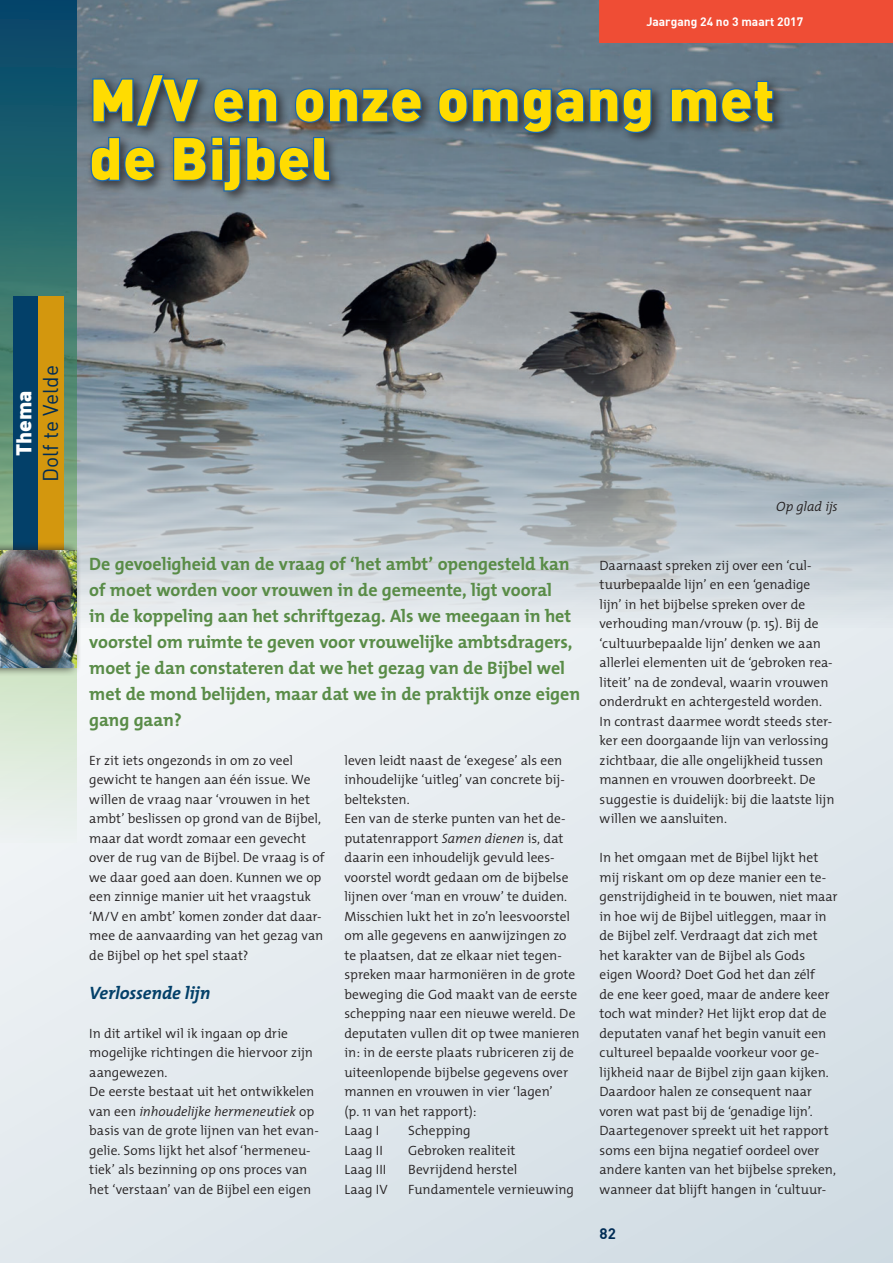
<style>
.page{position:relative;width:893px;height:1263px;background:#fff}
.page>*{position:absolute;margin:0;border:0;box-sizing:border-box;transform-origin:0 0}
.NB-kop{font:900 58.5px/58.5px "DIN";letter-spacing:.01em;color:#ffdc01}
.NB-kop-2{font:21px "DIN";color:#002c55}
.NB-kop-3{font:900 21px "DIN";color:#fff}
.NB-tekst{font:700 18px/26px "The Mix";letter-spacing:-.005em;color:#598c47}
.NB-tussenkop{font:italic 700 18px "The Mix";letter-spacing:-.005em;color:#034069}
.t1{font:15px "DIN Bold";color:#002c55}
.NB-tekst-2{font:300 13.5px/19.5px "The Mix";color:#231f20}
.NB-tekst-3{font:italic 300 13.5px "The Mix";letter-spacing:-.005em;color:#231f20}
.t2{font:12px "DIN Bold";color:#fff}
.s1{font-style:italic}
</style>
<div class="page">
<div style="left:0;top:0;width:893px;height:1263px;background:linear-gradient(to right,#ebf0f3,#dae3e9)"></div>
<img style="left:77px;top:0;width:816px;height:627px">
<div style="left:600px;top:0;width:293px;height:43px;background:#ef4d35"></div>
<div style="left:0;top:0;width:77px;height:202px;background:linear-gradient(to bottom,#06446a,#1f666d)"></div>
<svg style="left:0;top:197px;width:77px;height:646px"></svg>
<div style="left:86px;top:69px;width:700px;height:136px;background:#231f20;opacity:.75"></div>
<svg style="left:91px;top:72px;width:110px;height:56px"></svg>
<svg style="left:212px;top:87px;width:67px;height:37px"></svg>
<svg style="left:293px;top:87px;width:130px;height:37px"></svg>
<svg style="left:437px;top:86px;width:216px;height:48px"></svg>
<svg style="left:669px;top:80px;width:106px;height:44px"></svg>
<svg style="left:89px;top:136px;width:67px;height:47px"></svg>
<svg style="left:172px;top:135px;width:159px;height:58px"></svg>
<div style="left:13px;top:297px;width:25px;height:276px;background:#034069"></div>
<div style="left:38px;top:297px;width:26px;height:276px;background:#d3970e"></div>
<div style="left:0;top:541px;width:82px;height:135px;background:#231f20;opacity:.95"></div>
<img style="left:0;top:550px;width:77px;height:117px">
<p class="t2" style="left:646px;top:14px;width:158px">Jaargang 24 no 3 maart 2017</p>
<p class="NB-kop" style="left:89px;top:68px;width:687px">M/V en onze omgang met de Bijbel</p>
<p class="NB-kop-3" style="left:10px;top:456px;width:67px;rotate:-90deg">Thema</p>
<p class="NB-kop-2" style="left:38px;top:482px;width:119px;rotate:-90deg">Dolf te Velde</p>
<p class="NB-tekst" style="left:89px;top:550px;width:492px">De gevoeligheid van de vraag of ‘het ambt’ opengesteld kan of moet worden voor vrouwen in de gemeente, ligt vooral<br>in de koppeling aan het schriftgezag. Als we meegaan in het voorstel om ruimte te geven voor vrouwelijke ambtsdragers, moet je dan constateren dat we het gezag van de Bijbel wel met de mond belijden, maar dat we in de praktijk onze eigen gang gaan?</p>
<p class="NB-tekst-2" style="left:89px;top:750px;width:237px">Er zit iets ongezonds in om zo veel gewicht te hangen aan één issue. We willen de vraag naar ‘vrouwen in het ambt’ beslissen op grond van de Bijbel, maar dat wordt zomaar een gevecht over de rug van de Bijbel. De vraag is of we daar goed aan doen. Kunnen we op een zinnige manier uit het vraagstuk ‘M/V en ambt’ komen zonder dat daar&shy;mee de aanvaarding van het gezag van de Bijbel op het spel staat?</p>
<p class="NB-tussenkop" style="left:89px;top:978px;width:123px">Verlossende lijn</p>
<p class="NB-tekst-2" style="left:89px;top:1023px;width:225px">In dit artikel wil ik ingaan op drie mogelijke richtingen die hiervoor zijn aangewezen.</p>
<p class="NB-tekst-2" style="left:89px;top:1082px;width:231px">De eerste bestaat uit het ontwikkelen van een <span class="s1">inhoudelijke hermeneutiek</span> op basis van de grote lijnen van het evan&shy;gelie. Soms lijkt het alsof ‘hermeneu&shy;tiek’ als bezinning op ons proces van het ‘verstaan’ van de Bijbel een eigen</p>
<p class="NB-tekst-2" style="left:344px;top:750px;width:222px">leven leidt naast de ‘exegese’ als een inhoudelijke ‘uitleg’ van concrete bij&shy;belteksten.</p>
<p class="NB-tekst-2" style="left:344px;top:809px;width:237px">Een van de sterke punten van het de&shy;putatenrapport <span class="s1">Samen dienen</span> is, dat daarin een inhoudelijk gevuld lees&shy;voorstel wordt gedaan om de bijbelse lijnen over ‘man en vrouw’ te duiden.<br>Misschien lukt het in zo’n leesvoorstel om alle gegevens en aanwijzingen zo te plaatsen, dat ze elkaar niet tegen&shy;spreken maar harmoniëren in de grote beweging die God maakt van de eerste schepping naar een nieuwe wereld. De deputaten vullen dit op twee manieren in: in de eerste plaats rubriceren zij de uiteenlopende bijbelse gegevens over mannen en vrouwen in vier ‘lagen’</p>
<p class="NB-tekst-2" style="left:344px;top:1101px;width:134px">(p. 11 van het rapport):</p>
<p class="NB-tekst-2" style="left:344px;top:1121px;width:37px">Laag I</p>
<p class="NB-tekst-2" style="left:408px;top:1121px;width:64px">Schepping</p>
<p class="NB-tekst-2" style="left:344px;top:1140px;width:40px">Laag II</p>
<p class="NB-tekst-2" style="left:408px;top:1140px;width:109px">Gebroken realiteit</p>
<p class="NB-tekst-2" style="left:344px;top:1160px;width:43px">Laag III</p>
<p class="NB-tekst-2" style="left:408px;top:1160px;width:111px">Bevrijdend herstel</p>
<p class="NB-tekst-2" style="left:344px;top:1179px;width:45px">Laag IV</p>
<p class="NB-tekst-2" style="left:408px;top:1179px;width:167px">Fundamentele vernieuwing</p>
<p class="NB-tekst-3" style="left:776px;top:496px;width:63px">Op glad ijs</p>
<p class="NB-tekst-2" style="left:600px;top:555px;width:236px">Daarnaast spreken zij over een ‘cul&shy;tuurbepaalde lijn’ en een ‘genadige lijn’ in het bijbelse spreken over de verhouding man/vrouw (p. 15). Bij de ‘cultuurbepaalde lijn’ denken we aan allerlei elementen uit de ‘gebroken rea&shy;liteit’ na de zondeval, waarin vrouwen onderdrukt en achtergesteld worden.<br>In contrast daarmee wordt steeds ster&shy;ker een doorgaande lijn van verlossing zichtbaar, die alle ongelijkheid tussen mannen en vrouwen doorbreekt. De suggestie is duidelijk: bij die laatste lijn willen we aansluiten.</p>
<p class="NB-tekst-2" style="left:600px;top:848px;width:240px">In het omgaan met de Bijbel lijkt het mij riskant om op deze manier een te&shy;genstrijdigheid in te bouwen, niet maar in hoe wij de Bijbel uitleggen, maar in de Bijbel zelf. Verdraagt dat zich met het karakter van de Bijbel als Gods eigen Woord? Doet God het dan zélf<br>de ene keer goed, maar de andere keer toch wat minder? Het lijkt erop dat de deputaten vanaf het begin vanuit een cultureel bepaalde voorkeur voor ge&shy;lijkheid naar de Bijbel zijn gaan kijken.<br>Daardoor halen ze consequent naar voren wat past bij de ‘genadige lijn’.<br>Daartegenover spreekt uit het rapport soms een bijna negatief oordeel over andere kanten van het bijbelse spreken, wanneer dat blijft hangen in ‘cultuur-</p>
<p class="t1" style="left:600px;top:1223px;width:18px">82</p>
</div>
